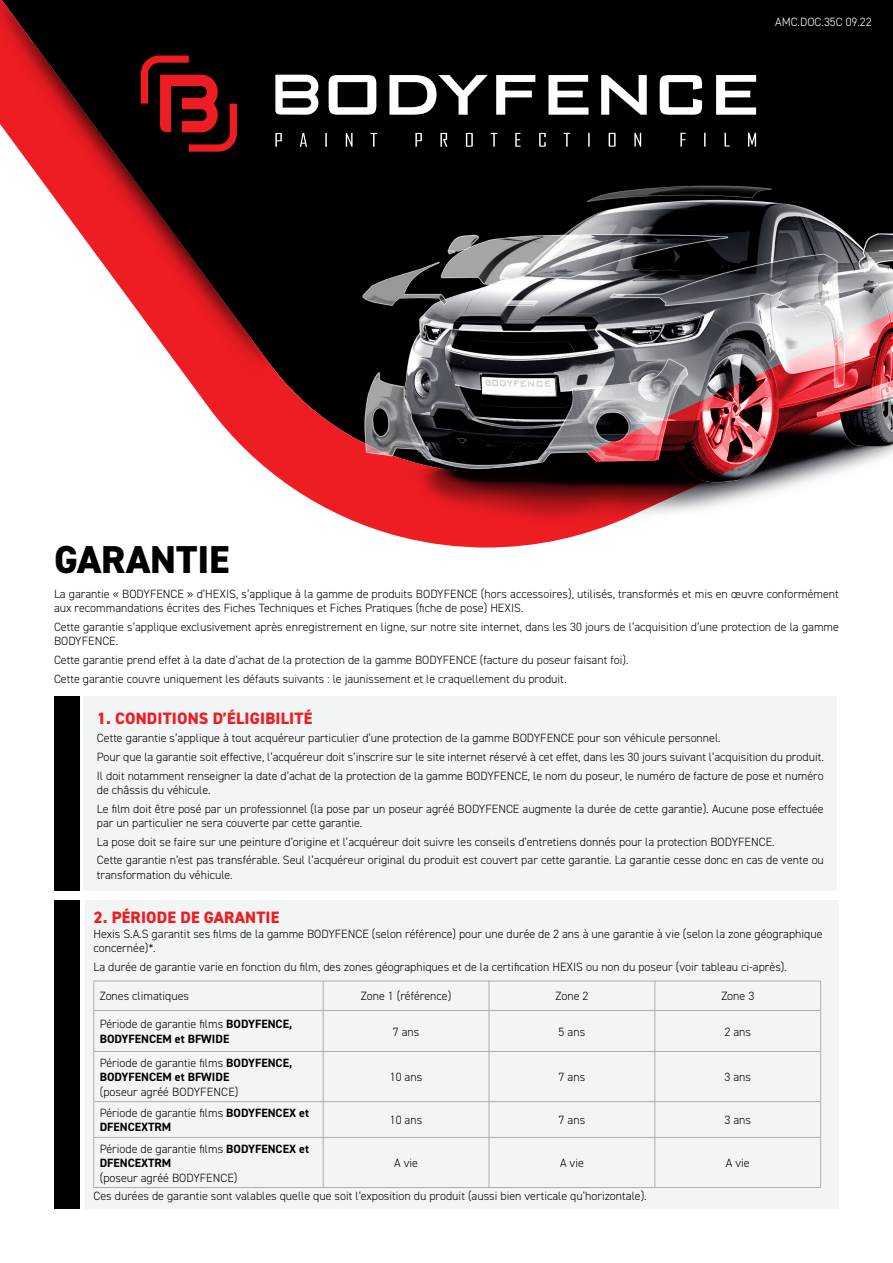
<style>
.page{position:relative;width:893px;height:1263px;background:#fff}
.page>*{position:absolute;margin:0;border:0;box-sizing:border-box;transform-origin:0 0}
.t1{font:800 39px "DIN2014";color:#000}
.t2{font:800 16.5px "DIN2014";letter-spacing:.01em;color:#ee1d23}
.TEXTE{font:300 12px/14.4px "DIN2014";color:#000}
.t3{font:700 12px/14.4px "DIN2014";color:#000}
.TEXTE-2{font:300 12px "DIN2014";color:#fff}
.s1{font-weight:300}
.s2{font-weight:700}
</style>
<div class="page">
<svg style="left:191px;top:0;width:702px;height:497px;background:#1e0f10"></svg>
<svg style="left:0;top:0;width:271px;height:383px"></svg>
<img style="left:307px;top:395px;width:586px;height:153px">
<img style="left:315px;top:160px;width:578px;height:326px">
<svg style="left:587px;top:285px;width:306px;height:196px;background:#8d6b6f"></svg>
<svg style="left:141px;top:55px;width:96px;height:97px;background:#530a0c"></svg>
<svg style="left:275px;top:133px;width:7px;height:14px"></svg>
<svg style="left:300px;top:133px;width:7px;height:14px"></svg>
<svg style="left:325px;top:133px;width:2px;height:14px"></svg>
<svg style="left:346px;top:133px;width:7px;height:14px"></svg>
<svg style="left:370px;top:133px;width:7px;height:14px"></svg>
<svg style="left:415px;top:133px;width:7px;height:14px"></svg>
<svg style="left:440px;top:133px;width:7px;height:14px"></svg>
<svg style="left:466px;top:133px;width:7px;height:14px"></svg>
<svg style="left:491px;top:133px;width:6px;height:14px"></svg>
<svg style="left:515px;top:133px;width:6px;height:14px"></svg>
<svg style="left:539px;top:133px;width:7px;height:14px"></svg>
<svg style="left:564px;top:133px;width:6px;height:14px"></svg>
<svg style="left:588px;top:133px;width:2px;height:14px"></svg>
<svg style="left:609px;top:133px;width:7px;height:14px"></svg>
<svg style="left:634px;top:133px;width:7px;height:14px"></svg>
<svg style="left:680px;top:133px;width:6px;height:14px"></svg>
<svg style="left:704px;top:133px;width:2px;height:14px"></svg>
<svg style="left:724px;top:133px;width:6px;height:14px"></svg>
<svg style="left:748px;top:133px;width:8px;height:14px"></svg>
<svg style="left:329px;top:75px;width:47px;height:40px"></svg>
<svg style="left:660px;top:75px;width:42px;height:40px"></svg>
<svg style="left:548px;top:75px;width:40px;height:40px"></svg>
<svg style="left:716px;top:75px;width:40px;height:40px"></svg>
<svg style="left:496px;top:75px;width:39px;height:40px"></svg>
<svg style="left:601px;top:75px;width:46px;height:40px"></svg>
<svg style="left:389px;top:75px;width:99px;height:40px"></svg>
<svg style="left:275px;top:75px;width:43px;height:40px"></svg>
<div style="left:54px;top:696px;width:26px;height:195px;background:#000"></div>
<div style="left:54px;top:900px;width:26px;height:309px;background:#000"></div>
<div style="left:83px;top:696px;width:754px;height:195px;background:#f3f5f5"></div>
<div style="left:85px;top:900px;width:754px;height:309px;background:#f3f5f5"></div>
<hr style="left:94px;top:981px;width:229px;height:1px;background:#a4b0b4">
<svg style="left:93px;top:981px;width:1px;height:29px"></svg>
<hr style="left:323px;top:981px;width:166px;height:1px;background:#a4b0b4">
<svg style="left:323px;top:981px;width:1px;height:29px"></svg>
<hr style="left:489px;top:981px;width:166px;height:1px;background:#a4b0b4">
<svg style="left:489px;top:981px;width:1px;height:29px"></svg>
<hr style="left:655px;top:981px;width:166px;height:1px;background:#a4b0b4">
<svg style="left:655px;top:981px;width:1px;height:29px"></svg>
<svg style="left:820px;top:981px;width:1px;height:29px"></svg>
<hr style="left:94px;top:1010px;width:229px;height:1px;background:#a4b0b4">
<hr style="left:93px;top:1011px;width:1px;height:40px;background:#a4b0b4">
<hr style="left:323px;top:1010px;width:166px;height:1px;background:#a4b0b4">
<hr style="left:323px;top:1011px;width:1px;height:40px;background:#a4b0b4">
<hr style="left:489px;top:1010px;width:166px;height:1px;background:#a4b0b4">
<hr style="left:489px;top:1011px;width:1px;height:40px;background:#a4b0b4">
<hr style="left:655px;top:1010px;width:166px;height:1px;background:#a4b0b4">
<hr style="left:655px;top:1011px;width:1px;height:40px;background:#a4b0b4">
<hr style="left:820px;top:1011px;width:1px;height:40px;background:#a4b0b4">
<hr style="left:94px;top:1051px;width:229px;height:1px;background:#a4b0b4">
<hr style="left:93px;top:1052px;width:1px;height:49px;background:#a4b0b4">
<hr style="left:323px;top:1051px;width:166px;height:1px;background:#a4b0b4">
<hr style="left:323px;top:1052px;width:1px;height:49px;background:#a4b0b4">
<hr style="left:489px;top:1051px;width:166px;height:1px;background:#a4b0b4">
<hr style="left:489px;top:1052px;width:1px;height:49px;background:#a4b0b4">
<hr style="left:655px;top:1051px;width:166px;height:1px;background:#a4b0b4">
<hr style="left:655px;top:1052px;width:1px;height:49px;background:#a4b0b4">
<hr style="left:820px;top:1052px;width:1px;height:49px;background:#a4b0b4">
<hr style="left:94px;top:1101px;width:229px;height:1px;background:#a4b0b4">
<hr style="left:93px;top:1102px;width:1px;height:35px;background:#a4b0b4">
<hr style="left:323px;top:1101px;width:166px;height:1px;background:#a4b0b4">
<hr style="left:323px;top:1102px;width:1px;height:35px;background:#a4b0b4">
<hr style="left:489px;top:1101px;width:166px;height:1px;background:#a4b0b4">
<hr style="left:489px;top:1102px;width:1px;height:35px;background:#a4b0b4">
<hr style="left:655px;top:1101px;width:166px;height:1px;background:#a4b0b4">
<hr style="left:655px;top:1102px;width:1px;height:35px;background:#a4b0b4">
<hr style="left:820px;top:1102px;width:1px;height:35px;background:#a4b0b4">
<hr style="left:94px;top:1137px;width:229px;height:1px;background:#a4b0b4">
<hr style="left:93px;top:1137px;width:1px;height:50px;background:#a4b0b4">
<hr style="left:323px;top:1137px;width:166px;height:1px;background:#a4b0b4">
<hr style="left:323px;top:1137px;width:1px;height:50px;background:#a4b0b4">
<hr style="left:489px;top:1137px;width:166px;height:1px;background:#a4b0b4">
<hr style="left:489px;top:1137px;width:1px;height:50px;background:#a4b0b4">
<hr style="left:655px;top:1137px;width:166px;height:1px;background:#a4b0b4">
<hr style="left:655px;top:1137px;width:1px;height:50px;background:#a4b0b4">
<hr style="left:820px;top:1137px;width:1px;height:50px;background:#a4b0b4">
<hr style="left:94px;top:1187px;width:229px;height:1px;background:#a4b0b4">
<hr style="left:323px;top:1187px;width:166px;height:1px;background:#a4b0b4">
<hr style="left:489px;top:1187px;width:166px;height:1px;background:#a4b0b4">
<hr style="left:655px;top:1187px;width:166px;height:1px;background:#a4b0b4">
<p class="t1" style="left:54px;top:533px;width:177px">GARANTIE</p>
<p class="TEXTE-2" style="left:775px;top:15px;width:98px">AMC.DOC.35C 09.22</p>
<p class="TEXTE" style="left:54px;top:587px;width:786px">La garantie « BODYFENCE » d’HEXIS, s’applique à la gamme de produits BODYFENCE (hors accessoires), utilisés, transformés et mis en œuvre conformément aux recommandations écrites des Fiches Techniques et Fiches Pratiques (fiche de pose) HEXIS.</p>
<p class="TEXTE" style="left:54px;top:620px;width:786px">Cette garantie s’applique exclusivement après enregistrement en ligne, sur notre site internet, dans les 30 jours de l’acquisition d’une protection de la gamme<br>BODYFENCE.</p>
<p class="TEXTE" style="left:54px;top:653px;width:576px">Cette garantie prend effet à la date d’achat de la protection de la gamme BODYFENCE (facture du poseur faisant foi).</p>
<p class="TEXTE" style="left:54px;top:671px;width:514px">Cette garantie couvre uniquement les défauts suivants : le jaunissement et le craquellement du produit.</p>
<p class="t2" style="left:97px;top:707px;width:217px">1. CONDITIONS D’ÉLIGIBILITÉ</p>
<p class="TEXTE" style="left:97px;top:731px;width:625px">Cette garantie s’applique à tout acquéreur particulier d’une protection de la gamme BODYFENCE pour son véhicule personnel.</p>
<p class="TEXTE" style="left:97px;top:750px;width:728px">Pour que la garantie soit effective, l’acquéreur doit s’inscrire sur le site internet réservé à cet effet, dans les 30 jours suivant l’acquisition du produit.</p>
<p class="TEXTE" style="left:97px;top:768px;width:728px">Il doit notamment renseigner la date d’achat de la protection de la gamme BODYFENCE, le nom du poseur, le numéro de facture de pose et numéro de châssis du véhicule.</p>
<p class="TEXTE" style="left:97px;top:801px;width:728px">Le film doit être posé par un professionnel (la pose par un poseur agréé BODYFENCE augmente la durée de cette garantie). Aucune pose effectuée par un particulier ne sera couverte par cette garantie.</p>
<p class="TEXTE" style="left:97px;top:834px;width:679px">La pose doit se faire sur une peinture d’origine et l’acquéreur doit suivre les conseils d’entretiens donnés pour la protection BODYFENCE.</p>
<p class="TEXTE" style="left:97px;top:853px;width:728px">Cette garantie n’est pas transférable. Seul l’acquéreur original du produit est couvert par cette garantie. La garantie cesse donc en cas de vente ou transformation du véhicule.</p>
<p class="t2" style="left:94px;top:906px;width:187px">2. PÉRIODE DE GARANTIE</p>
<p class="TEXTE" style="left:94px;top:926px;width:730px">Hexis S.A.S garantit ses films de la gamme BODYFENCE (selon référence) pour une durée de 2 ans à une garantie à vie (selon la zone géographique concernée)*.</p>
<p class="TEXTE" style="left:94px;top:959px;width:695px">La durée de garantie varie en fonction du film, des zones géographiques et de la certification HEXIS ou non du poseur (voir tableau ci-après).</p>
<p class="TEXTE" style="left:100px;top:989px;width:91px">Zones climatiques</p>
<p class="TEXTE" style="left:361px;top:989px;width:92px">Zone 1 (référence)</p>
<p class="TEXTE" style="left:555px;top:989px;width:34px">Zone 2</p>
<p class="TEXTE" style="left:721px;top:989px;width:34px">Zone 3</p>
<p class="t3" style="left:100px;top:1017px;width:194px"><span class="s1">Période de garantie films</span> BODYFENCE,<br>BODYFENCEM et BFWIDE</p>
<p class="TEXTE" style="left:393px;top:1024px;width:28px">7 ans</p>
<p class="TEXTE" style="left:559px;top:1024px;width:28px">5 ans</p>
<p class="TEXTE" style="left:724px;top:1024px;width:28px">2 ans</p>
<p class="TEXTE" style="left:100px;top:1055px;width:194px">Période de garantie films <span class="s2">BODYFENCE,<br>BODYFENCEM et BFWIDE<br></span>(poseur agréé BODYFENCE)</p>
<p class="TEXTE" style="left:390px;top:1070px;width:34px">10 ans</p>
<p class="TEXTE" style="left:559px;top:1070px;width:28px">7 ans</p>
<p class="TEXTE" style="left:724px;top:1070px;width:28px">3 ans</p>
<p class="TEXTE" style="left:100px;top:1106px;width:211px">Période de garantie films <span class="s2">BODYFENCEX et<br>DFENCEXTRM</span></p>
<p class="TEXTE" style="left:390px;top:1113px;width:34px">10 ans</p>
<p class="TEXTE" style="left:559px;top:1113px;width:28px">7 ans</p>
<p class="TEXTE" style="left:724px;top:1113px;width:28px">3 ans</p>
<p class="TEXTE" style="left:100px;top:1141px;width:211px">Période de garantie films <span class="s2">BODYFENCEX et<br>DFENCEXTRM<br></span>(poseur agréé BODYFENCE)</p>
<p class="TEXTE" style="left:394px;top:1156px;width:25px">A vie</p>
<p class="TEXTE" style="left:560px;top:1156px;width:25px">A vie</p>
<p class="TEXTE" style="left:726px;top:1156px;width:25px">A vie</p>
<p class="TEXTE" style="left:94px;top:1189px;width:555px">Ces durées de garantie sont valables quelle que soit l’exposition du produit (aussi bien verticale qu’horizontale).</p>
</div>
